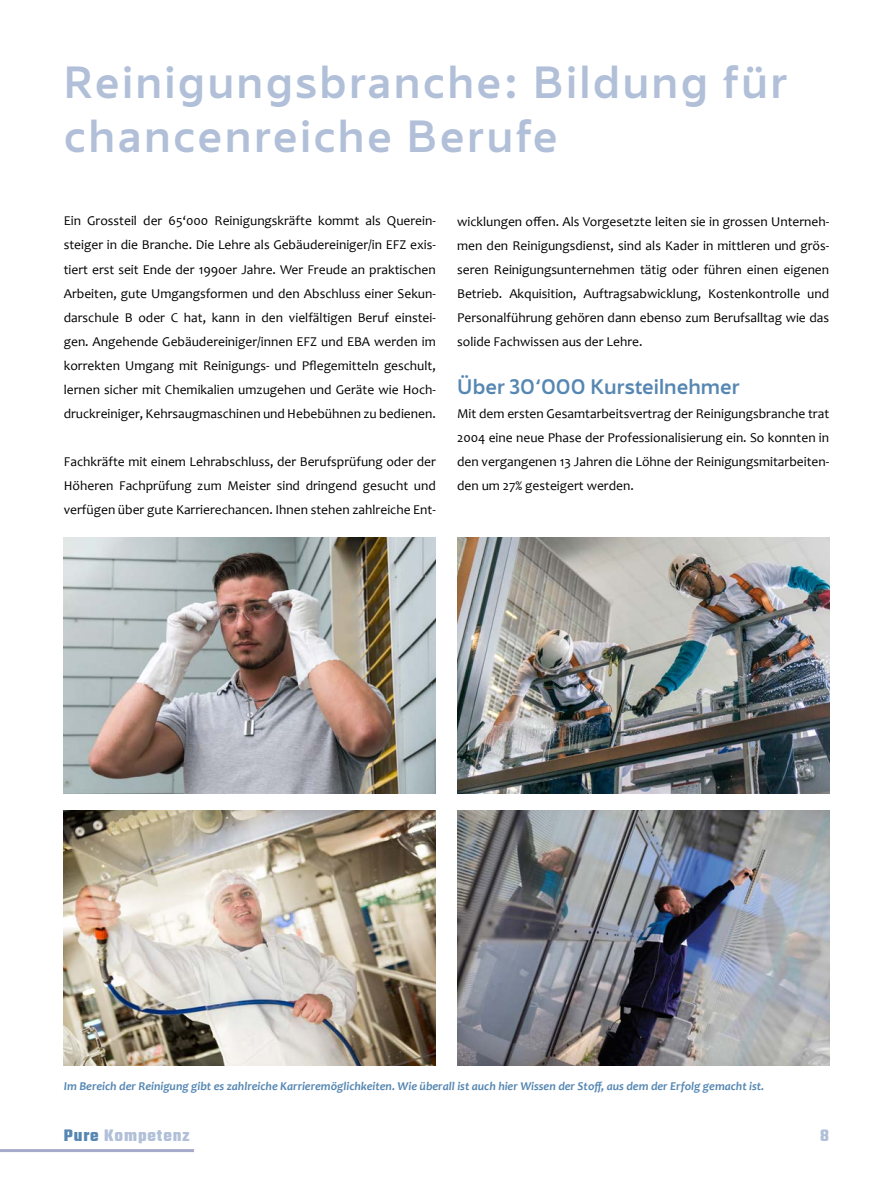
<style>
.page{position:relative;width:893px;height:1191px;background:#fff}
.page>*{position:absolute;margin:0;border:0;box-sizing:border-box;transform-origin:0 0}
.t1{font:600 45px/54px "Avram Sans";letter-spacing:.05em;color:#b1c0d8}
.t2{font:600 21px "Avram Sans";color:#5687b2}
.t3{font:700 18px "Teko";letter-spacing:.05em;color:#b1c0d8}
.t4{font:13.5px/24px "Candara";color:#000;text-align:justify}
.t5{font:italic 700 12px "Candara";color:#5687b2}
.s1{color:#5687b2}
</style>
<div class="page">
<img style="left:64px;top:810px;width:372px;height:255px">
<img style="left:457px;top:810px;width:372px;height:255px">
<img style="left:64px;top:537px;width:372px;height:256px">
<img style="left:457px;top:537px;width:372px;height:256px">
<hr style="left:0;top:1149px;width:194px;height:3px;background:#a4aaca">
<h1 class="t1" style="left:64px;top:55px;width:725px">Reinigungsbranche: Bildung für chancenreiche Berufe</h1>
<p class="t4" style="left:64px;top:209px;width:374px">Ein Grossteil der 65‘000 Reinigungskräfte kommt als Querein&shy;steiger in die Branche. Die Lehre als Gebäudereiniger/in EFZ exis&shy;tiert erst seit Ende der 1990er Jahre. Wer Freude an praktischen Arbeiten, gute Umgangsformen und den Abschluss einer Sekun&shy;darschule B oder C hat, kann in den vielfältigen Beruf einstei&shy;gen. Angehende Gebäudereiniger/innen EFZ und EBA werden im korrekten Umgang mit Reinigungs- und Pflegemitteln geschult, lernen sicher mit Chemikalien umzugehen und Geräte wie Hoch&shy;druckreiniger, Kehrsaugmaschinen und Hebebühnen zu bedienen.</p>
<p class="t4" style="left:64px;top:449px;width:374px">Fachkräfte mit einem Lehrabschluss, der Berufsprüfung oder der Höheren Fachprüfung zum Meister sind dringend gesucht und verfügen über gute Karrierechancen. Ihnen stehen zahlreiche Ent-</p>
<p class="t4" style="left:457px;top:209px;width:374px">wicklungen offen. Als Vorgesetzte leiten sie in grossen Unterneh&shy;men den Reinigungsdienst, sind als Kader in mittleren und grös&shy;seren Reinigungsunternehmen tätig oder führen einen eigenen Betrieb. Akquisition, Auftragsabwicklung, Kostenkontrolle und Personalführung gehören dann ebenso zum Berufsalltag wie das solide Fachwissen aus der Lehre.</p>
<h2 class="t2" style="left:457px;top:374px;width:284px">Über 30‘000 Kursteilnehmer</h2>
<p class="t4" style="left:457px;top:401px;width:374px">Mit dem ersten Gesamtarbeitsvertrag der Reinigungsbranche trat 2004 eine neue Phase der Professionalisierung ein. So konnten in den vergangenen 13 Jahren die Löhne der Reinigungsmitarbeiten&shy;den um 27% gesteigert werden.</p>
<p class="t5" style="left:64px;top:1078px;width:702px">Im Bereich der Reinigung gibt es zahlreiche Karrieremöglichkeiten. Wie überall ist auch hier Wissen der Stoff, aus dem der Erfolg gemacht ist.</p>
<h3 class="t3" style="left:64px;top:1123px;width:127px"><span class="s1">Pure</span> Kompetenz</h3>
<h3 class="t3" style="left:820px;top:1123px;width:10px">8</h3>
</div>
